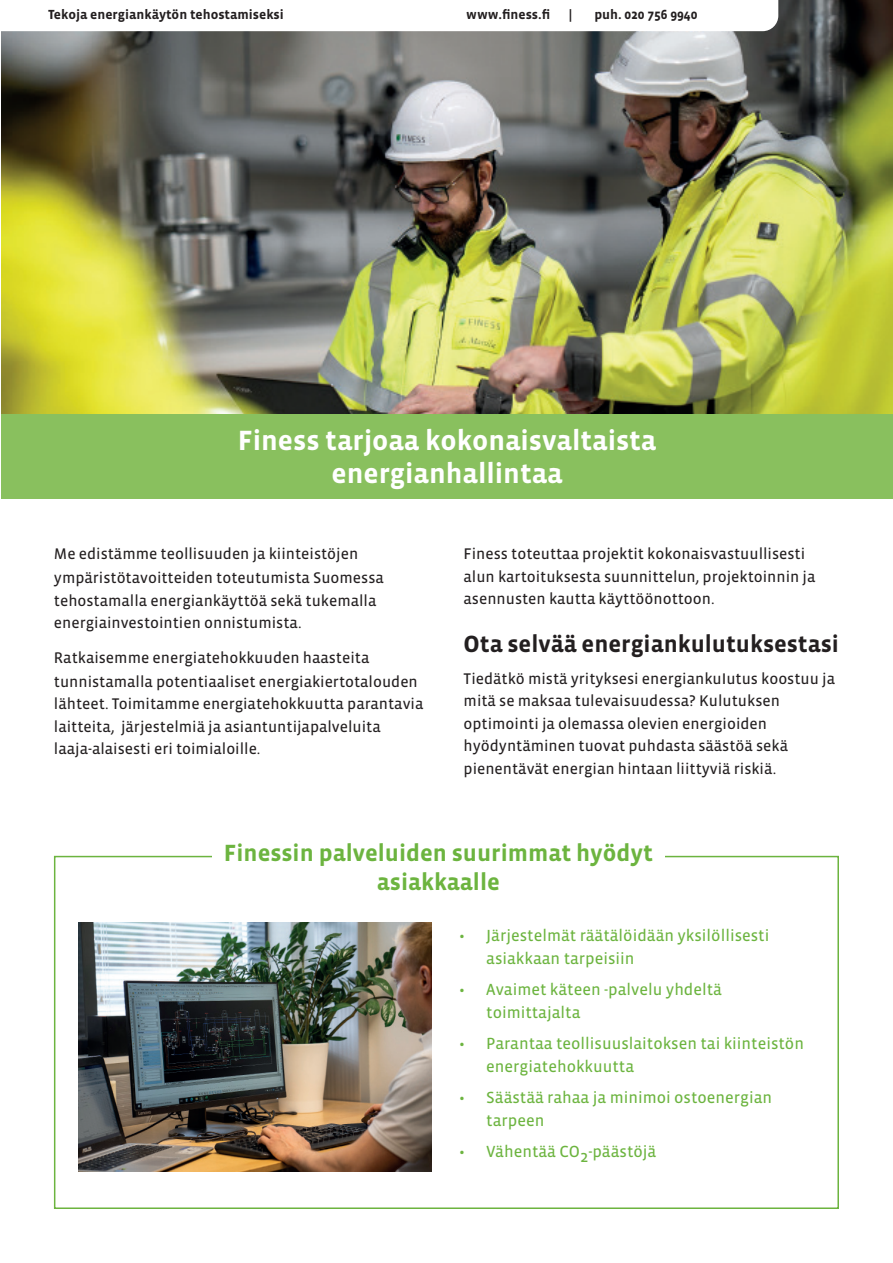
<style>
.page{position:relative;width:893px;height:1263px;background:#fff}
.page>*{position:absolute;margin:0;border:0;box-sizing:border-box;transform-origin:0 0}
.t1{font:700 28.5px/33px "Vista Sans OTCE";color:#fff;text-align:center}
.t2{font:700 24px/28.5px "Vista Sans OTCE";color:#6cb43f;text-align:center}
.t3{font:700 24px "Vista Sans OTCE";color:#231f20}
.t4{font:16.5px/22.5px "Vista Sans OTCE";color:#6cb43f}
.t5{font:15.75px/22.5px "Vista Sans OTCE";color:#231f20}
.t6{font:700 13.5px "Vista Sans OTCE";color:#231f20}
</style>
<div class="page">
<img style="left:1px;top:0;width:892px;height:414px">
<img style="left:78px;top:923px;width:354px;height:248px">
<svg style="left:1px;top:0;width:777px;height:31px"></svg>
<div style="left:1px;top:414px;width:892px;height:84px;background:#89c05e"></div>
<p class="t6" style="left:48px;top:7px;width:237px">Tekoja energiankäytön tehostamiseksi</p>
<p class="t6" style="left:466px;top:7px;width:86px">www.finess.fi</p>
<p class="t6" style="left:569px;top:7px;width:5px">|</p>
<p class="t6" style="left:594px;top:7px;width:105px">puh. 020 756 9940</p>
<h1 class="t1" style="left:238px;top:424px;width:420px">Finess tarjoaa kokonaisvaltaista energianhallintaa</h1>
<p class="t5" style="left:54px;top:542px;width:331px;line-height:24px">Me edistämme teollisuuden ja kiinteistöjen ympäristötavoitteiden toteutumista Suomessa</p>
<p class="t5" style="left:54px;top:589px;width:324px">tehostamalla energiankäyttöä sekä tukemalla energiainvestointien onnistumista.</p>
<p class="t5" style="left:54px;top:645px;width:365px;line-height:24px">Ratkaisemme energiatehokkuuden haasteita tunnistamalla potentiaaliset energiakiertotalouden</p>
<p class="t5" style="left:54px;top:692px;width:371px">lähteet. Toimitamme energiatehokkuutta parantavia laitteita, järjestelmiä ja asiantuntijapalveluita laaja-alaisesti eri toimialoille.</p>
<p class="t5" style="left:464px;top:542px;width:353px">Finess toteuttaa projektit kokonaisvastuullisesti alun kartoituksesta suunnittelun, projektoinnin ja asennusten kautta käyttöönottoon.</p>
<h2 class="t3" style="left:464px;top:630px;width:377px">Ota selvää energiankulutuksestasi</h2>
<p class="t5" style="left:464px;top:667px;width:373px">Tiedätkö mistä yrityksesi energiankuIutus koostuu ja mitä se maksaa tulevaisuudessa? Kulutuksen optimointi ja olemassa olevien energioiden hyödyntäminen tuovat puhdasta säästöä sekä pienentävät energian hintaan liittyviä riskiä.</p>
<h2 class="t2" style="left:224px;top:839px;width:431px">Finessin palveluiden suurimmat hyödyt asiakkaalle</h2>
<p class="t4" style="left:486px;top:924px;width:285px;text-indent:-27px">• Järjestelmät räätälöidään yksilöllisesti asiakkaan tarpeisiin</p>
<p class="t4" style="left:486px;top:978px;width:237px;text-indent:-27px">• Avaimet käteen -palvelu yhdeltä toimittajalta</p>
<p class="t4" style="left:486px;top:1032px;width:319px;text-indent:-27px">• Parantaa teollisuuslaitoksen tai kiinteistön energiatehokkuutta</p>
<p class="t4" style="left:486px;top:1086px;width:287px;text-indent:-27px">• Säästää rahaa ja minimoi ostoenergian tarpeen</p>
<p class="t4" style="left:459px;top:1140px;width:199px">• Vähentää CO2-päästöjä</p>
</div>
